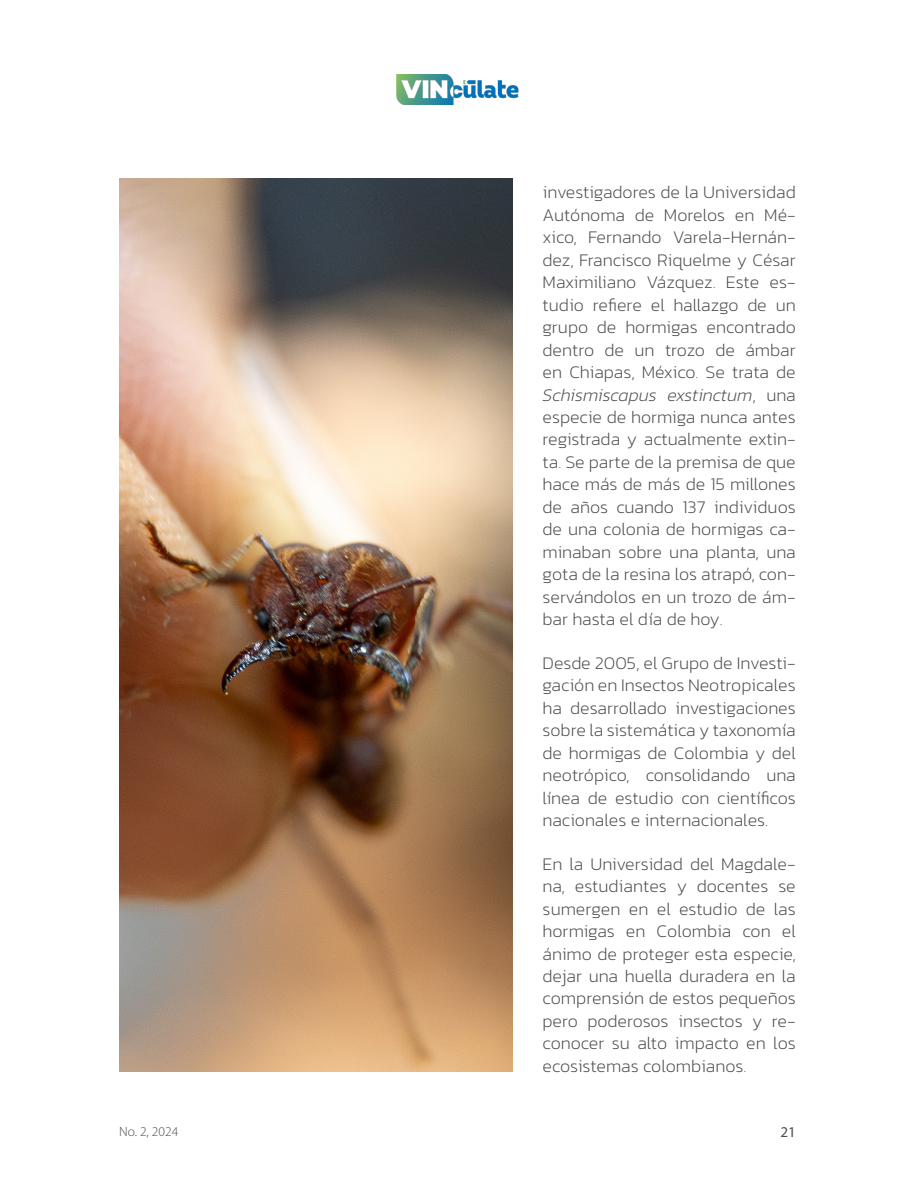
<style>
.page{position:relative;width:915px;height:1191px;background:#fff}
.page>*{position:absolute;margin:0;border:0;box-sizing:border-box;transform-origin:0 0}
.t1{font:200 18px/22.5px "Kanit";color:#4c4c4c;text-align:justify}
.t2{font:15px "Myriad Pro";color:#4c4c4c}
.t3{font:300 13.5px "Myriad Pro";color:#4c4c4c}
.s1{font-style:italic}
</style>
<div class="page">
<img style="left:396px;top:74px;width:122px;height:31px">
<img style="left:119px;top:179px;width:393px;height:892px">
<p class="t1" style="left:542px;top:181px;width:255px">investigadores de la Universidad Autónoma de Morelos en Mé&shy;xico, Fernando Varela-Hernán&shy;dez, Francisco Riquelme y César Maximiliano Vázquez. Este es&shy;tudio refiere el hallazgo de un grupo de hormigas encontrado dentro de un trozo de ámbar en Chiapas, México. Se trata de <span class="s1">Schismiscapus exstinctum</span>, una especie de hormiga nunca antes registrada y actualmente extin&shy;ta. Se parte de la premisa de que hace más de más de 15 millones de años cuando 137 individuos de una colonia de hormigas ca&shy;minaban sobre una planta, una gota de la resina los atrapó, con&shy;servándolos en un trozo de ám&shy;bar hasta el día de hoy.</p>
<p class="t1" style="left:542px;top:651px;width:255px">Desde 2005, el Grupo de Investi&shy;gación en Insectos Neotropicales ha desarrollado investigaciones sobre la sistemática y taxonomía de hormigas de Colombia y del neotrópico, consolidando una línea de estudio con científicos nacionales e internacionales.</p>
<p class="t1" style="left:542px;top:852px;width:255px">En la Universidad del Magdale&shy;na, estudiantes y docentes se sumergen en el estudio de las hormigas en Colombia con el ánimo de proteger esta especie, dejar una huella duradera en la comprensión de estos pequeños pero poderosos insectos y re&shy;conocer su alto impacto en los ecosistemas colombianos.</p>
<p class="t3" style="left:119px;top:1123px;width:61px">No. 2, 2024</p>
<p class="t2" style="left:780px;top:1122px;width:17px">21</p>
</div>
